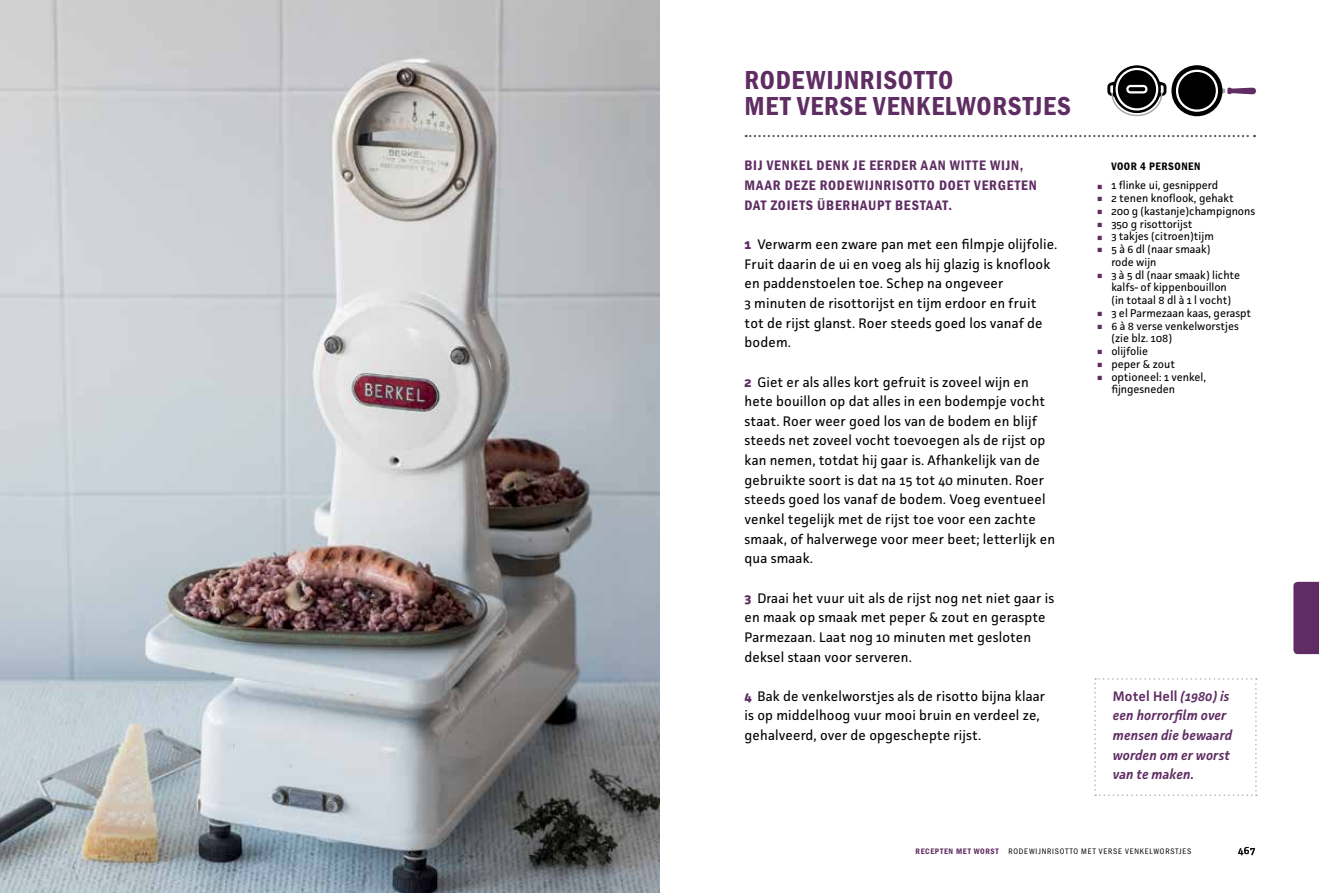
<style>
.page{position:relative;width:1319px;height:893px;background:#fff}
.page>*{position:absolute;margin:0;border:0;box-sizing:border-box;transform-origin:0 0}
.t1{font:39.15px "Franklin Gothic URW Con Boo";color:#5f2d63;scale:1.15 1}
.t2{font:27px/25.5px "Franklin Gothic URW Con Dem";letter-spacing:.025em;color:#5f2d63}
.t3{font:14.25px/19.6px "Franklin Gothic URW Con Dem";letter-spacing:.05em;color:#5f2d63}
.t4{font:13.8px/19.6px "Facit";letter-spacing:.01em;color:#000}
.t5{font:italic 600 13.8px/19.6px "Facit";letter-spacing:.01em;color:#5f2d63}
.t6{font:11.25px/12.8px "Facit";color:#000}
.t7{font:11.25px "Franklin Gothic URW Con Dem";letter-spacing:.05em;color:#000}
.t8{font:10.95px "Facit";color:#000}
.t9{font:8.25px "Franklin Gothic URW Con Dem";letter-spacing:.075em;color:#5f2d63}
.t10{font:8.25px "Franklin Gothic URW Con Boo";color:#000}
.s1{font-weight:700;font-size:14.1px;color:#5f2d63}
.s2{font-style:normal}
.s3{font-family:"Franklin Gothic URW Con Boo";color:#000}
</style>
<div class="page">
<div style="left:1293px;top:582px;width:25px;height:72px;background:#5f2d63"></div>
<svg style="left:745px;top:135px;width:509px;height:2px"></svg>
<svg style="left:1107px;top:65px;width:59px;height:52px"></svg>
<svg style="left:1221px;top:86px;width:35px;height:11px"></svg>
<svg style="left:1171px;top:65px;width:51px;height:51px;background:#1b1b1b"></svg>
<div style="left:1175px;top:70px;width:42px;height:42px;border:2px solid #fff;border-radius:50%"></div>
<img style="left:0;top:0;width:659px;height:893px">
<svg style="left:1094px;top:678px;width:162px;height:118px"></svg>
<h2 class="t2" style="left:744px;top:66px;width:328px">RODEWIJNRISOTTO<br>MET VERSE VENKELWORSTJES</h2>
<p class="t3" style="left:744px;top:155px;width:293px">BIJ VENKEL DENK JE EERDER AAN WITTE WIJN,<br>MAAR DEZE RODEWIJNRISOTTO DOET VERGETEN<br>DAT ZOIETS ÜBERHAUPT BESTAAT.</p>
<p class="t4" style="left:744px;top:234px;width:314px"><span class="s1">1</span> Verwarm een zware pan met een filmpje olijfolie.<br>Fruit daarin de ui en voeg als hij glazig is knoflook en paddenstoelen toe. Schep na ongeveer<br>3 minuten de risottorijst en tijm erdoor en fruit tot de rijst glanst. Roer steeds goed los vanaf de bodem.</p>
<p class="t4" style="left:744px;top:372px;width:312px"><span class="s1">2</span> Giet er als alles kort gefruit is zoveel wijn en hete bouillon op dat alles in een bodempje vocht staat. Roer weer goed los van de bodem en blijf steeds net zoveel vocht toevoegen als de rijst op kan nemen, totdat hij gaar is. Afhankelijk van de gebruikte soort is dat na 15 tot 40 minuten. Roer steeds goed los vanaf de bodem. Voeg eventueel venkel tegelijk met de rijst toe voor een zachte smaak, of halverwege voor meer beet; letterlijk en qua smaak.</p>
<p class="t4" style="left:744px;top:588px;width:311px"><span class="s1">3</span> Draai het vuur uit als de rijst nog net niet gaar is en maak op smaak met peper &amp; zout en geraspte Parmezaan. Laat nog 10 minuten met gesloten deksel staan voor serveren.</p>
<p class="t4" style="left:744px;top:686px;width:302px"><span class="s1">4</span> Bak de venkelworstjes als de risotto bijna klaar is op middelhoog vuur mooi bruin en verdeel ze, gehalveerd, over de opgeschepte rijst.</p>
<p class="t7" style="left:1111px;top:159px;width:91px">VOOR 4 PERSONEN</p>
<h1 class="t1" style="left:1094px;top:159px;width:11px">·</h1>
<p class="t6" style="left:1111px;top:179px;width:108px">1 flinke ui, gesnipperd</p>
<h1 class="t1" style="left:1094px;top:172px;width:11px">·</h1>
<p class="t6" style="left:1111px;top:192px;width:124px">2 tenen knoflook, gehakt</p>
<h1 class="t1" style="left:1094px;top:185px;width:11px">·</h1>
<p class="t6" style="left:1111px;top:204px;width:145px">200 g (kastanje)champignons</p>
<h1 class="t1" style="left:1094px;top:198px;width:11px">·</h1>
<p class="t6" style="left:1111px;top:217px;width:83px">350 g risottorijst</p>
<h1 class="t1" style="left:1094px;top:210px;width:11px">·</h1>
<p class="t6" style="left:1111px;top:230px;width:104px">3 takjes (citroen)tijm</p>
<h1 class="t1" style="left:1094px;top:223px;width:11px">·</h1>
<p class="t6" style="left:1111px;top:243px;width:101px">5 à 6 dl (naar smaak) rode wijn</p>
<h1 class="t1" style="left:1094px;top:249px;width:11px">·</h1>
<p class="t6" style="left:1111px;top:268px;width:130px">3 à 5 dl (naar smaak) lichte kalfs- of kippenbouillon (in totaal 8 dl à 1 l vocht)</p>
<h1 class="t1" style="left:1094px;top:287px;width:11px">·</h1>
<p class="t6" style="left:1111px;top:306px;width:141px">3 el Parmezaan kaas, geraspt</p>
<h1 class="t1" style="left:1094px;top:300px;width:11px">·</h1>
<p class="t6" style="left:1111px;top:319px;width:129px">6 à 8 verse venkelworstjes (zie blz. 108)</p>
<h1 class="t1" style="left:1094px;top:325px;width:11px">·</h1>
<p class="t6" style="left:1111px;top:345px;width:38px">olijfolie</p>
<h1 class="t1" style="left:1094px;top:338px;width:11px">·</h1>
<p class="t6" style="left:1111px;top:357px;width:65px">peper &amp; zout</p>
<h1 class="t1" style="left:1094px;top:351px;width:11px">·</h1>
<p class="t6" style="left:1111px;top:370px;width:96px">optioneel: 1 venkel, fijngesneden</p>
<p class="t5" style="left:1112px;top:686px;width:121px"><span class="s2">Motel Hell</span> (1980) is een horrorfilm over mensen die bewaard worden om er worst van te maken.</p>
<p class="t9" style="left:915px;top:846px;width:104px">RECEPTEN MET WORST <span class="s3">RODEWIJNRISOTTO</span></p>
<p class="t10" style="left:1081px;top:846px;width:6px">MET</p>
<p class="t10" style="left:1098px;top:846px;width:6px">VERSE</p>
<p class="t10" style="left:1124px;top:846px;width:6px">VENKELWORSTJES</p>
<p class="t8" style="left:1237px;top:843px;width:19px">467</p>
</div>
